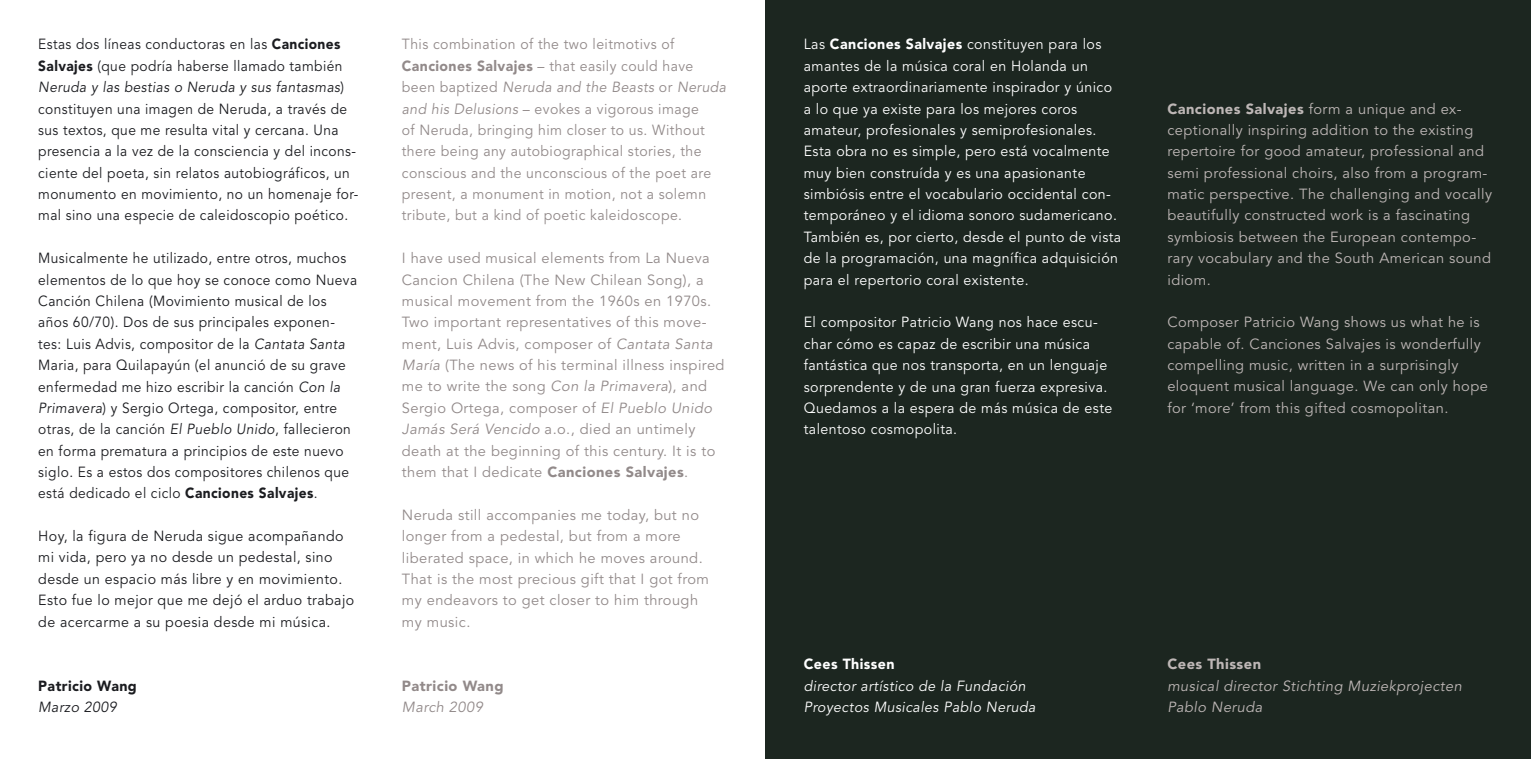
<style>
.page{position:relative;width:1531px;height:759px;background:#fff}
.page>*{position:absolute;margin:0;border:0;box-sizing:border-box;transform-origin:0 0}
.t1{font:14.62px/21.4px "Avenir";letter-spacing:.03em;color:#1b1c20;scale:.94 1}
.t2{font:14.62px/21.4px "Avenir";letter-spacing:.03em;color:#fff}
.t3{font:14.62px/21.4px "Avenir";letter-spacing:.03em;color:#928a8a}
.t4{font:14.62px/21.4px "Avenir";letter-spacing:.03em;color:#beb7b6}
.t5{font:14.62px/21.4px "Avenir";letter-spacing:.03em;color:#928a8a;scale:.96 1}
.t6{font:14.62px/21.4px "Avenir";letter-spacing:.03em;color:#1b1c20}
.t7{font:italic 14.62px/21.4px "Avenir";letter-spacing:.03em;color:#fff}
.t8{font:italic 14.62px/21.4px "Avenir";letter-spacing:.03em;color:#beb7b6}
.t9{font:900 14.62px/21.4px "Avenir";letter-spacing:.03em;color:#1b1c20}
.t10{font:900 14.62px/21.4px "Avenir";letter-spacing:.03em;color:#928a8a}
.s1{font-weight:900}
.s2{font-style:italic}
.s3{font-weight:400;font-style:italic}
.s4{font-weight:900;font-style:normal}
</style>
<div class="page">
<div style="left:765px;top:0;width:766px;height:759px;background:#1c2620"></div>
<p class="t1" style="left:38px;top:34px;width:342px">Estas dos líneas conductoras en las <span class="s1">Canciones Salvajes</span> (que podría haberse llamado también <span class="s2">Neruda y las bestias o Neruda y sus fantasmas</span>) constituyen una imagen de Neruda, a través de sus textos, que me resulta vital y cercana. Una presencia a la vez de la consciencia y del incons&shy;ciente del poeta, sin relatos autobiográficos, un monumento en movimiento, no un homenaje for&shy;mal sino una especie de caleidoscopio poético.</p>
<p class="t1" style="left:38px;top:248px;width:341px">Musicalmente he utilizado, entre otros, muchos elementos de lo que hoy se conoce como Nueva Canción Chilena (Movimiento musical de los años 60/70). Dos de sus principales exponen&shy;tes: Luis Advis, compositor de la <span class="s2">Cantata Santa </span>Maria, para Quilapayún (el anunció de su grave enfermedad me hizo escribir la canción <span class="s2">Con la Primavera</span>) y Sergio Ortega, compositor, entre otras, de la canción <span class="s2">El Pueblo Unido</span>, fallecieron en forma prematura a principios de este nuevo siglo. Es a estos dos compositores chilenos que está dedicado el ciclo <span class="s1">Canciones Salvajes</span>.</p>
<p class="t6" style="left:38px;top:526px;width:318px">Hoy, la figura de Neruda sigue acompañando mi vida, pero ya no desde un pedestal, sino desde un espacio más libre y en movimiento.<br>Esto fue lo mejor que me dejó el arduo trabajo de acercarme a su poesia desde mi música.</p>
<p class="t9" style="left:38px;top:675px;width:100px">Patricio Wang<br><span class="s3">Marzo 2009</span></p>
<p class="t5" style="left:402px;top:34px;width:339px">This combination of the two leitmotivs of <span class="s1">Canciones Salvajes</span> – that easily could have been baptized <span class="s2">Neruda and the Beasts</span> or <span class="s2">Neruda and his Delusions</span> – evokes a vigorous image<br>of Neruda, bringing him closer to us. Without there being any autobiographical stories, the conscious and the unconscious of the poet are present, a monument in motion, not a solemn tribute, but a kind of poetic kaleidoscope.</p>
<p class="t3" style="left:402px;top:248px;width:324px">I have used musical elements from La Nueva Cancion Chilena (The New Chilean Song), a musical movement from the 1960s en 1970s.<br>Two important representatives of this move&shy;ment, Luis Advis, composer of <span class="s2">Cantata Santa María</span> (The news of his terminal illness inspired me to write the song <span class="s2">Con la Primavera</span>), and Sergio Ortega, composer of <span class="s2">El Pueblo Unido Jamás Será Vencido</span> a.o., died an untimely death at the beginning of this century. It is to them that I dedicate <span class="s1">Canciones Salvajes</span>.</p>
<p class="t3" style="left:402px;top:504px;width:309px">Neruda still accompanies me today, but no longer from a pedestal, but from a more liberated space, in which he moves around.<br>That is the most precious gift that I got from my endeavors to get closer to him through my music.</p>
<p class="t10" style="left:402px;top:675px;width:103px">Patricio Wang<br><span class="s3">March 2009</span></p>
<p class="t2" style="left:804px;top:34px;width:319px">Las <span class="s1">Canciones Salvajes</span> constituyen para los amantes de la música coral en Holanda un aporte extraordinariamente inspirador y único a lo que ya existe para los mejores coros amateur, profesionales y semiprofesionales.<br>Esta obra no es simple, pero está vocalmente muy bien construída y es una apasionante simbiósis entre el vocabulario occidental con&shy;temporáneo y el idioma sonoro sudamericano.<br>También es, por cierto, desde el punto de vista de la programación, una magnífica adquisición para el repertorio coral existente.</p>
<p class="t2" style="left:804px;top:312px;width:310px">El compositor Patricio Wang nos hace escu&shy;char cómo es capaz de escribir una música fantástica que nos transporta, en un lenguaje sorprendente y de una gran fuerza expresiva.<br>Quedamos a la espera de más música de este talentoso cosmopolita.</p>
<p class="t4" style="left:1167px;top:98px;width:326px"><span class="s1">Canciones Salvajes</span> form a unique and ex&shy;ceptionally inspiring addition to the existing repertoire for good amateur, professional and semi professional choirs, also from a program&shy;matic perspective. The challenging and vocally beautifully constructed work is a fascinating symbiosis between the European contempo&shy;rary vocabulary and the South American sound idiom.</p>
<p class="t4" style="left:1167px;top:312px;width:322px">Composer Patricio Wang shows us what he is capable of. Canciones Salvajes is wonderfully compelling music, written in a surprisingly eloquent musical language. We can only hope for ‘more’ from this gifted cosmopolitan.</p>
<p class="t7" style="left:804px;top:654px;width:233px"><span class="s4">Cees Thissen<br></span>director artístico de la Fundación<br>Proyectos Musicales Pablo Neruda</p>
<p class="t8" style="left:1167px;top:654px;width:296px"><span class="s4">Cees Thissen<br></span>musical director Stichting Muziekprojecten<br>Pablo Neruda</p>
</div>
